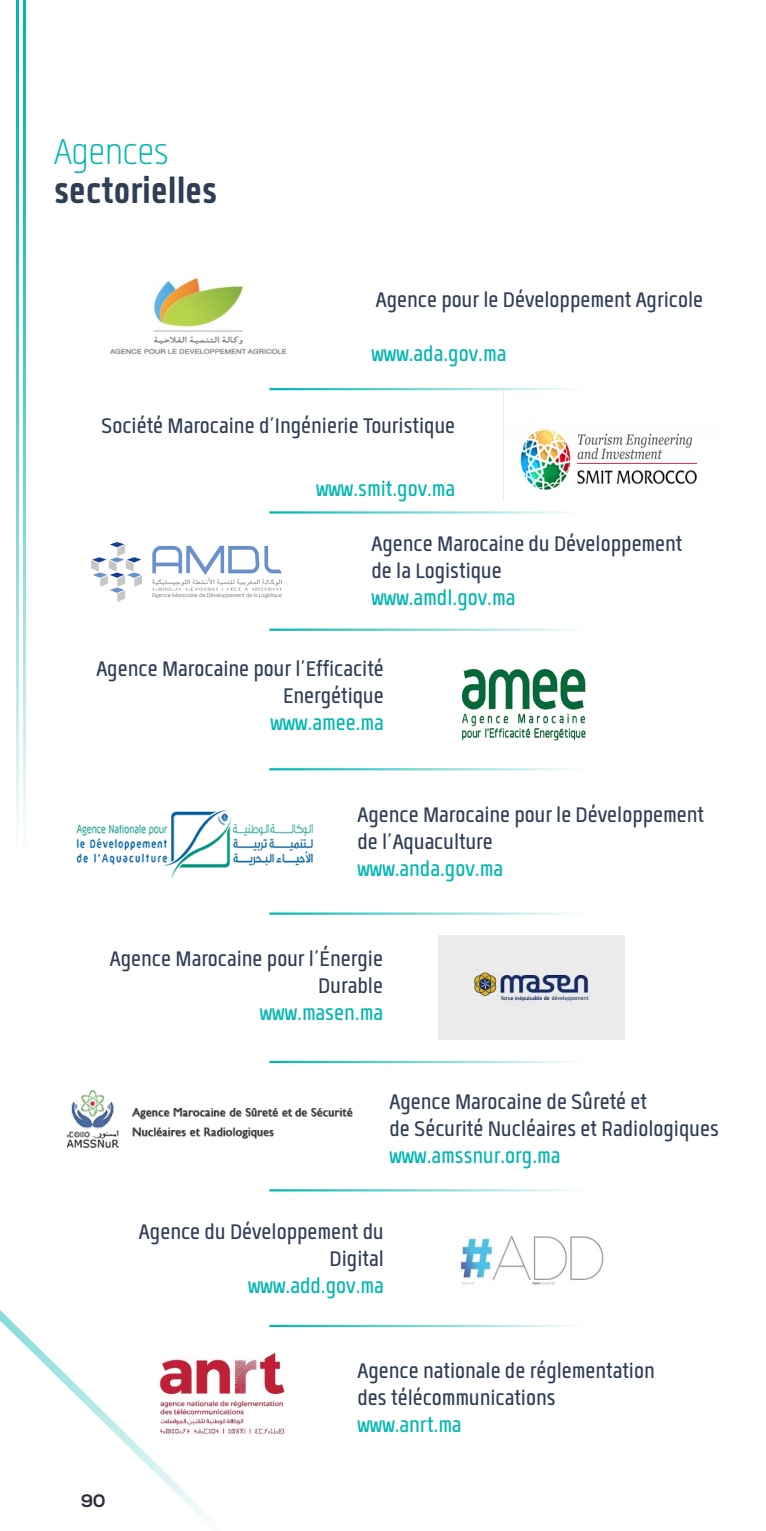
<style>
.page{position:relative;width:766px;height:1531px;background:#fff}
.page>*{position:absolute;margin:0;border:0;box-sizing:border-box;transform-origin:0 0}
.t1{font:700 49.5px "Quan Slim";color:#2e3e56}
.t2{font:300 49.5px "Quan Slim";color:#00b7b1}
.t3{font:29.25px/27px "Quan Slim";color:#2e3e56;text-align:right}
.t4{font:29.25px "Quan Slim";color:#00b7b1}
.t5{font:700 18px "Nexa";color:#302e3d}
</style>
<div class="page">
<hr style="left:16px;top:0;width:3px;height:850px;background:#00b7b1">
<hr style="left:23px;top:0;width:2px;height:850px;background:#00b7b1">
<svg style="left:0;top:1147px;width:209px;height:374px"></svg>
<hr style="left:269px;top:388px;width:315px;height:2px;background:#00b7b1">
<hr style="left:269px;top:511px;width:315px;height:3px;background:#00b7b1">
<hr style="left:269px;top:628px;width:315px;height:3px;background:#00b7b1">
<hr style="left:269px;top:768px;width:315px;height:2px;background:#00b7b1">
<hr style="left:269px;top:912px;width:315px;height:3px;background:#00b7b1">
<hr style="left:269px;top:1061px;width:315px;height:2px;background:#00b7b1">
<hr style="left:269px;top:1189px;width:315px;height:2px;background:#00b7b1">
<hr style="left:269px;top:1325px;width:315px;height:2px;background:#00b7b1">
<img style="left:110px;top:277px;width:177px;height:77px">
<img style="left:503px;top:391px;width:195px;height:107px">
<img style="left:91px;top:542px;width:190px;height:59px">
<img style="left:461px;top:669px;width:125px;height:72px">
<img style="left:76px;top:810px;width:237px;height:67px">
<img style="left:439px;top:935px;width:185px;height:104px">
<img style="left:67px;top:1090px;width:286px;height:57px">
<img style="left:460px;top:1236px;width:144px;height:50px">
<img style="left:153px;top:1351px;width:132px;height:84px">
<p class="t2" style="left:54px;top:129px;width:116px">Agences</p>
<p class="t1" style="left:54px;top:166px;width:165px">sectorielles</p>
<p class="t3" style="left:376px;top:285px;width:329px">Agence pour le Développement Agricole</p>
<p class="t4" style="left:371px;top:340px;width:136px">www.ada.gov.ma</p>
<p class="t3" style="left:101px;top:412px;width:355px">Société Marocaine d’Ingénierie Touristique</p>
<p class="t4" style="left:316px;top:475px;width:141px">www.smit.gov.ma</p>
<p class="t3" style="left:371px;top:529px;width:312px">Agence Marocaine du Développement</p>
<p class="t3" style="left:371px;top:556px;width:132px">de la Logistique</p>
<p class="t4" style="left:371px;top:584px;width:145px">www.amdl.gov.ma</p>
<p class="t3" style="left:96px;top:655px;width:289px">Agence Marocaine pour l’Efficacité<br>Energétique</p>
<p class="t4" style="left:270px;top:709px;width:115px">www.amee.ma</p>
<p class="t3" style="left:357px;top:801px;width:348px;text-align:left">Agence Marocaine pour le Développement de l’Aquaculture</p>
<p class="t4" style="left:357px;top:855px;width:147px">www.anda.gov.ma</p>
<p class="t3" style="left:110px;top:945px;width:274px">Agence Marocaine pour l’Énergie<br>Durable</p>
<p class="t4" style="left:260px;top:999px;width:125px">www.masen.ma</p>
<p class="t3" style="left:389px;top:1088px;width:259px">Agence Marocaine de Sûreté et</p>
<p class="t3" style="left:389px;top:1115px;width:331px">de Sécurité Nucléaires et Radiologiques</p>
<p class="t4" style="left:389px;top:1142px;width:172px">www.amssnur.org.ma</p>
<p class="t3" style="left:139px;top:1218px;width:246px">Agence du Développement du<br>Digital</p>
<p class="t4" style="left:248px;top:1272px;width:137px">www.add.gov.ma</p>
<p class="t5" style="left:81px;top:1490px;width:26px">90</p>
<p class="t3" style="left:357px;top:1357px;width:299px">Agence nationale de réglementation</p>
<p class="t3" style="left:357px;top:1384px;width:200px">des télécommunications</p>
<p class="t4" style="left:357px;top:1411px;width:106px">www.anrt.ma</p>
</div>
